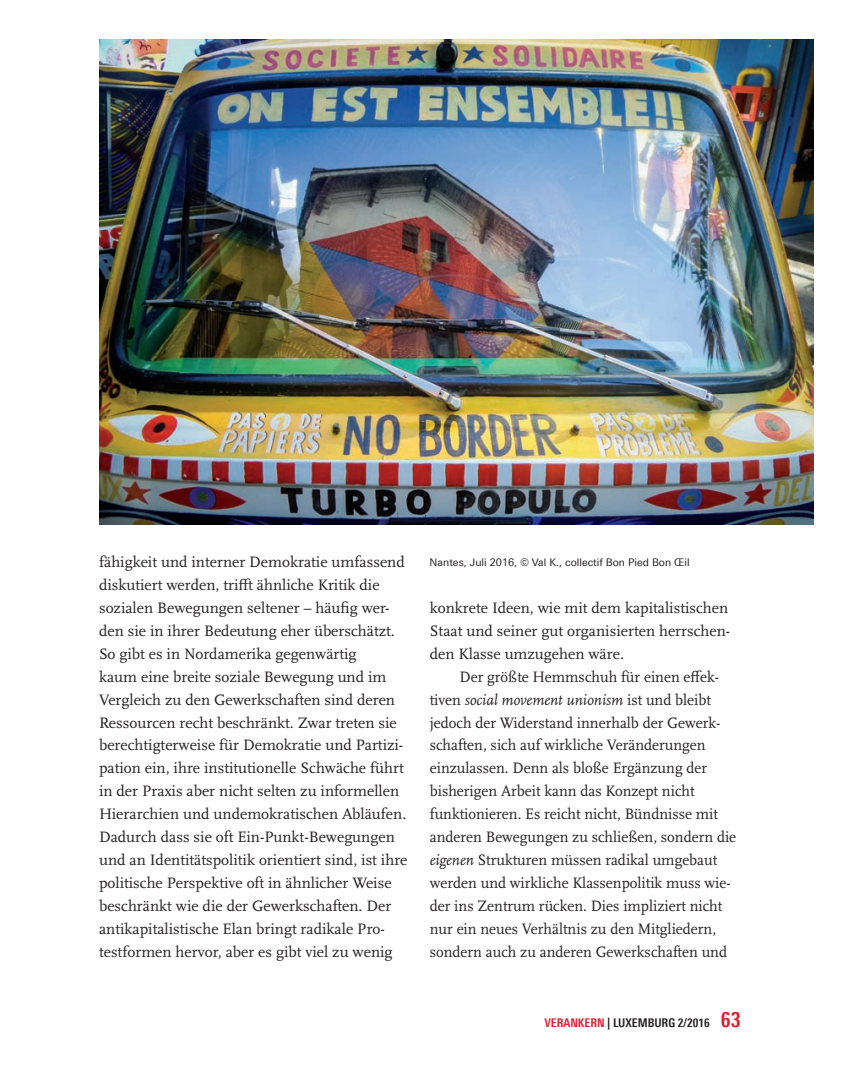
<style>
.page{position:relative;width:853px;height:1066px;background:#fff}
.page>*{position:absolute;margin:0;border:0;box-sizing:border-box;transform-origin:0 0}
.t1{font:15.75px/23px "Scala Pro";color:#231f20}
.t2{font:15.75px/23px "Scala Pro";color:#231f20;scale:.96 1}
.t3{font:700 12px "Linotype Univers 620 Cn";color:#231f20}
.t4{font:10.5px "Linotype Univers 430";color:#231f20}
.s1{font-style:italic}
.s2{color:#db1e30}
.s3{font-size:21px;color:#db1e30}
</style>
<div class="page">
<img style="left:99px;top:40px;width:714px;height:484px">
<p class="t1" style="left:99px;top:549px;width:310px">fähigkeit und interner Demokratie umfassend diskutiert werden, trifft ähnliche Kritik die sozialen Bewegungen seltener – häufig wer&shy;den sie in ihrer Bedeutung eher überschätzt.<br>So gibt es in Nordamerika gegenwärtig<br>kaum eine breite soziale Bewegung und im Vergleich zu den Gewerkschaften sind deren Ressourcen recht beschränkt. Zwar treten sie berechtigterweise für Demokratie und Partizi&shy;pation ein, ihre institutionelle Schwäche führt in der Praxis aber nicht selten zu informellen Hierarchien und undemokratischen Abläufen.<br>Dadurch dass sie oft Ein-Punkt-Bewegungen und an Identitätspolitik orientiert sind, ist ihre politische Perspektive oft in ähnlicher Weise beschränkt wie die der Gewerkschaften. Der antikapitalistische Elan bringt radikale Pro&shy;testformen hervor, aber es gibt viel zu wenig</p>
<p class="t4" style="left:430px;top:556px;width:262px">Nantes, Juli 2016, © Val K., collectif Bon Pied Bon Œil</p>
<p class="t1" style="left:430px;top:595px;width:302px">konkrete Ideen, wie mit dem kapitalistischen<br>Staat und seiner gut organisierten herrschen&shy;den Klasse umzugehen wäre.</p>
<p class="t2" style="left:430px;top:664px;width:321px;text-indent:30px">Der größte Hemmschuh für einen effek&shy;tiven <span class="s1">social movement unionism</span> ist und bleibt jedoch der Widerstand innerhalb der Gewerk&shy;schaften, sich auf wirkliche Veränderungen einzulassen. Denn als bloße Ergänzung der bisherigen Arbeit kann das Konzept nicht funktionieren. Es reicht nicht, Bündnisse mit anderen Bewegungen zu schließen, sondern die <span class="s1">eigenen</span> Strukturen müssen radikal umgebaut werden und wirkliche Klassenpolitik muss wie&shy;der ins Zentrum rücken. Dies impliziert nicht nur ein neues Verhältnis zu den Mitgliedern, sondern auch zu anderen Gewerkschaften und</p>
<p class="t3" style="left:544px;top:1015px;width:198px"><span class="s2">VERANKERN</span> | LUXEMBURG 2/2016 <span class="s3">63</span></p>
</div>
